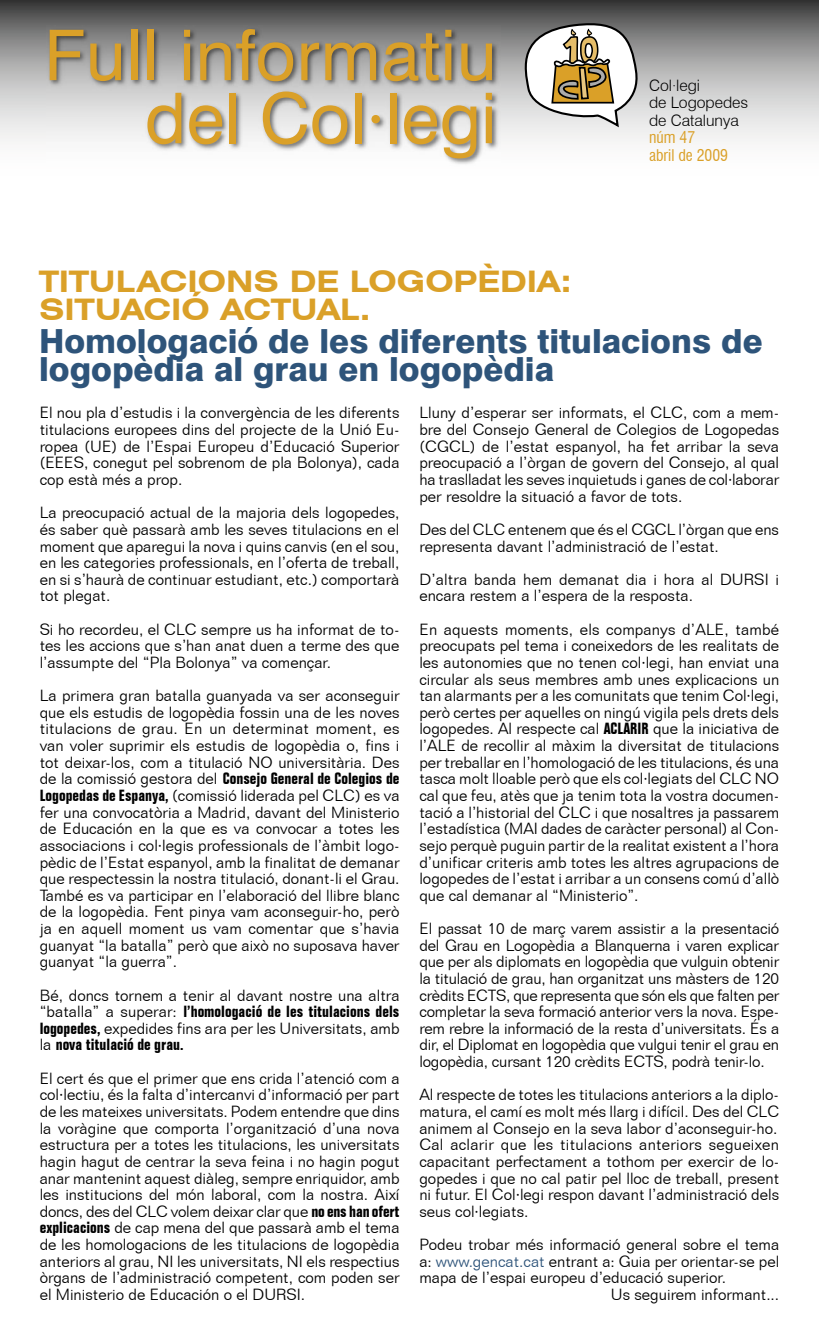
<style>
.page{position:relative;width:819px;height:1340px;background:#fff}
.page>*{position:absolute;margin:0;border:0;box-sizing:border-box;transform-origin:0 0}
.t1{font:70px/63px "Swiss 721 BT";letter-spacing:.01em;color:#daa028;text-align:right}
.t2{font:800 33.25px/28px "Swiss 721 BT";color:#2e547a}
.t3{font:700 expanded 29.75px/28px "Swiss 721 BT";color:#daa028}
.t4{font:300 15.75px/16.6px "Folio BT";color:#000;text-align:justify}
.t5{font:300 15.75px/17.5px "Swiss 721 BT";color:#000}
.t6{font:condensed 15.75px/17.5px "Swiss 721 BT";color:#daa028}
.s1{font-weight:700;font-stretch:condensed}
.s2{color:#2e547a}
</style>
<div class="page">
<svg style="left:0;top:0;width:819px;height:144px;background:#949494"></svg>
<img style="left:47px;top:26px;width:453px;height:138px">
<svg style="left:510px;top:0;width:137px;height:141px"></svg>
<h1 class="t1" style="left:44px;top:23px;width:454px">Full informatiu del Col·legi</h1>
<p class="t5" style="left:649px;top:76px;width:101px">Col·legi<br>de Logopedes de Catalunya</p>
<p class="t6" style="left:649px;top:129px;width:81px">núm 47<br>abril de 2009</p>
<h3 class="t3" style="left:39px;top:267px;width:534px">TITULACIONS DE LOGOPÈDIA:<br>SITUACIÓ ACTUAL.</h3>
<h2 class="t2" style="left:39px;top:327px;width:725px">Homologació de les diferents titulacions de logopèdia al grau en logopèdia</h2>
<p class="t4" style="left:40px;top:404px;width:361px">El nou pla d’estudis i la convergència de les diferents titulacions europees dins del projecte de la Unió Eu&shy;ropea (UE) de l’Espai Europeu d’Educació Superior (EEES, conegut pel sobrenom de pla Bolonya), cada cop està més a prop.</p>
<p class="t4" style="left:40px;top:504px;width:361px">La preocupació actual de la majoria dels logopedes, és saber què passarà amb les seves titulacions en el moment que aparegui la nova i quins canvis (en el sou, en les categories professionals, en l’oferta de treball, en si s’haurà de continuar estudiant, etc.) comportarà tot plegat.</p>
<p class="t4" style="left:40px;top:620px;width:361px">Si ho recordeu, el CLC sempre us ha informat de to&shy;tes les accions que s’han anat duen a terme des que l’assumpte del “Pla Bolonya” va començar.</p>
<p class="t4" style="left:40px;top:687px;width:361px">La primera gran batalla guanyada va ser aconseguir que els estudis de logopèdia fossin una de les noves titulacions de grau. En un determinat moment, es van voler suprimir els estudis de logopèdia o, fins i tot deixar-los, com a titulació NO universitària. Des de la comissió gestora del <span class="s1">Consejo General de Colegios de Logopedas de Espanya,</span> (comissió liderada pel CLC) es va fer una convocatòria a Madrid, davant del Ministerio de Educación en la que es va convocar a totes les associacions i col·legis professionals de l’àmbit logo&shy;pèdic de l’Estat espanyol, amb la finalitat de demanar que respectessin la nostra titulació, donant-li el Grau.<br>També es va participar en l’elaboració del llibre blanc de la logopèdia. Fent pinya vam aconseguir-ho, però ja en aquell moment us vam comentar que s’havia guanyat “la batalla” però que això no suposava haver guanyat “la guerra”.</p>
<p class="t4" style="left:40px;top:986px;width:361px">Bé, doncs tornem a tenir al davant nostre una altra “batalla” a superar: <span class="s1">l’homologació de les titulacions dels logopedes,</span> expedides fins ara per les Universitats, amb la <span class="s1">nova titulació de grau.</span></p>
<p class="t4" style="left:40px;top:1069px;width:361px">El cert és que el primer que ens crida l’atenció com a col·lectiu, és la falta d’intercanvi d’informació per part de les mateixes universitats. Podem entendre que dins la voràgine que comporta l’organització d’una nova estructura per a totes les titulacions, les universitats hagin hagut de centrar la seva feina i no hagin pogut anar mantenint aquest diàleg, sempre enriquidor, amb les institucions del món laboral, com la nostra. Així doncs, des del CLC volem deixar clar que <span class="s1">no ens han ofert explicacions</span> de cap mena del que passarà amb el tema de les homologacions de les titulacions de logopèdia anteriors al grau, NI les universitats, NI els respectius òrgans de l’administració competent, com poden ser el Ministerio de Educación o el DURSI.</p>
<p class="t4" style="left:419px;top:404px;width:361px">Lluny d’esperar ser informats, el CLC, com a mem&shy;bre del Consejo General de Colegios de Logopedas (CGCL) de l’estat espanyol, ha fet arribar la seva preocupació a l’òrgan de govern del Consejo, al qual ha traslladat les seves inquietuds i ganes de col·laborar per resoldre la situació a favor de tots.</p>
<p class="t4" style="left:419px;top:521px;width:361px">Des del CLC entenem que és el CGCL l’òrgan que ens representa davant l’administració de l’estat.</p>
<p class="t4" style="left:419px;top:570px;width:361px">D’altra banda hem demanat dia i hora al DURSI i encara restem a l’espera de la resposta.</p>
<p class="t4" style="left:419px;top:620px;width:361px">En aquests moments, els companys d’ALE, també preocupats pel tema i coneixedors de les realitats de les autonomies que no tenen col·legi, han enviat una circular als seus membres amb unes explicacions un tan alarmants per a les comunitats que tenim Col·legi, però certes per aquelles on ningú vigila pels drets dels logopedes. Al respecte cal <span class="s1">ACLARIR</span> que la iniciativa de l’ALE de recollir al màxim la diversitat de titulacions per treballar en l’homologació de les titulacions, és una tasca molt lloable però que els col·legiats del CLC NO cal que feu, atès que ja tenim tota la vostra documen&shy;tació a l’historial del CLC i que nosaltres ja passarem l’estadística (MAI dades de caràcter personal) al Con&shy;sejo perquè puguin partir de la realitat existent a l’hora d’unificar criteris amb totes les altres agrupacions de logopedes de l’estat i arribar a un consens comú d’allò que cal demanar al “Ministerio”.</p>
<p class="t4" style="left:419px;top:920px;width:361px">El passat 10 de març varem assistir a la presentació del Grau en Logopèdia a Blanquerna i varen explicar que per als diplomats en logopèdia que vulguin obtenir la titulació de grau, han organitzat uns màsters de 120 crèdits ECTS, que representa que són els que falten per completar la seva formació anterior vers la nova. Espe&shy;rem rebre la informació de la resta d’universitats. És a dir, el Diplomat en logopèdia que vulgui tenir el grau en logopèdia, cursant 120 crèdits ECTS, podrà tenir-lo.</p>
<p class="t4" style="left:419px;top:1086px;width:361px">Al respecte de totes les titulacions anteriors a la diplo&shy;matura, el camí es molt més llarg i difícil. Des del CLC animem al Consejo en la seva labor d’aconseguir-ho.<br>Cal aclarir que les titulacions anteriors segueixen capacitant perfectament a tothom per exercir de lo&shy;gopedes i que no cal patir pel lloc de treball, present ni futur. El Col·legi respon davant l’administració dels seus col·legiats.</p>
<p class="t4" style="left:419px;top:1235px;width:361px">Podeu trobar més informació general sobre el tema</p>
<p class="t4" style="left:419px;top:1252px;width:361px">a: <span class="s2">www.gencat.cat</span> entrant a: Guia per orientar-se pel</p>
<p class="t4" style="left:419px;top:1269px;width:308px">mapa de l’espai europeu d’educació superior.</p>
<p class="t4" style="left:611px;top:1285px;width:170px">Us seguirem informant...</p>
</div>
